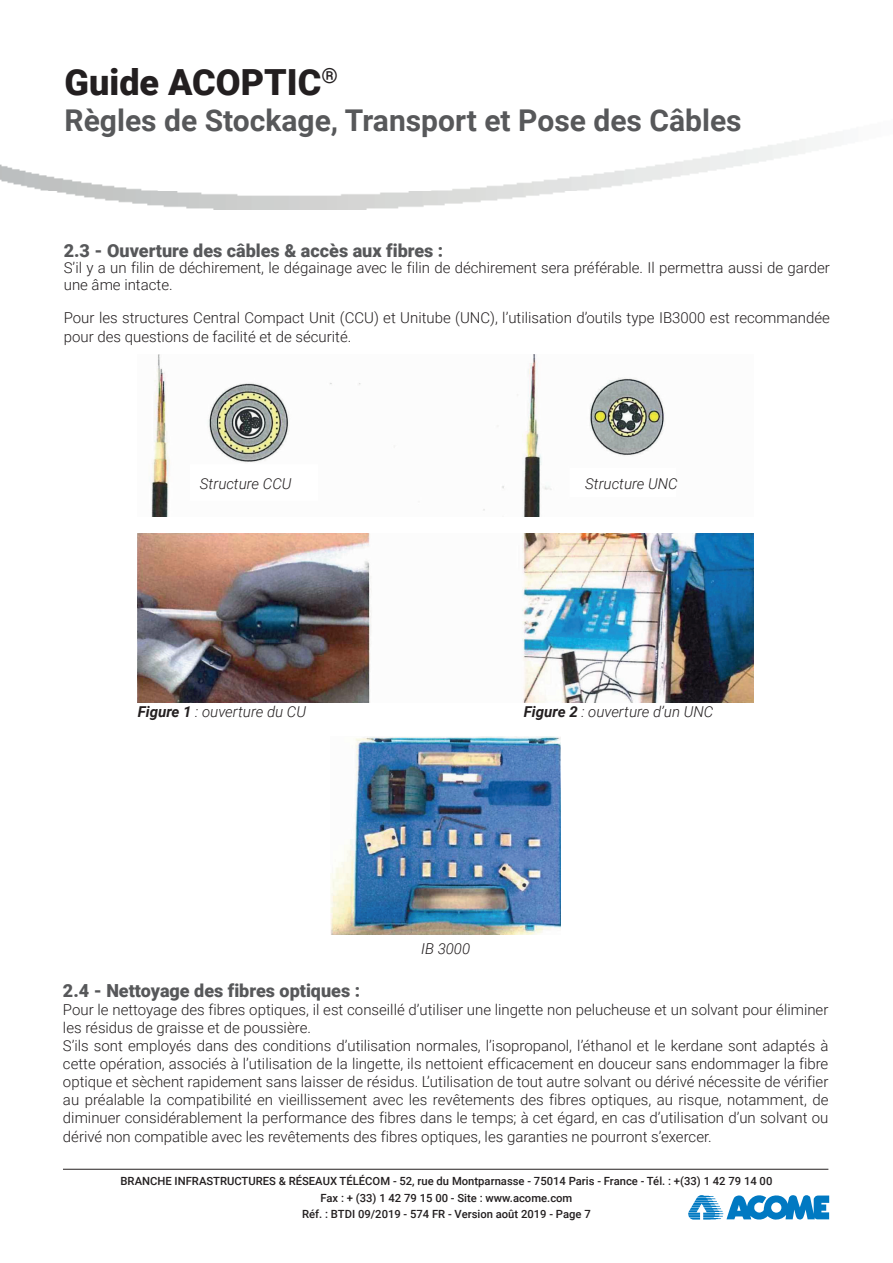
<style>
.page{position:relative;width:893px;height:1263px;background:#fff}
.page>*{position:absolute;margin:0;border:0;box-sizing:border-box;transform-origin:0 0}
.t1{font:900 36px "Roboto";color:#231f20}
.t2{font:700 30px "Roboto";color:#57585a}
.t3{font:900 18px "Roboto";color:#57585a}
.t4{font:300 15px/18px "Roboto";color:#231f20}
.t5{font:italic 300 15px "Roboto";color:#231f20}
.t6{font:500 11.25px/16.5px "Roboto";color:#231f20;text-align:center}
.s1{font-weight:700}
</style>
<div class="page">
<img style="left:0;top:136px;width:820px;height:74px">
<svg style="left:688px;top:1195px;width:141px;height:25px"></svg>
<hr style="left:63px;top:1169px;width:765px;height:1px;background:#231f20">
<img style="left:151px;top:354px;width:514px;height:162px">
<img style="left:330px;top:737px;width:231px;height:198px">
<img style="left:138px;top:533px;width:616px;height:169px">
<h1 class="t1" style="left:65px;top:57px;width:275px">Guide ACOPTIC<sup>®</sup></h1>
<h2 class="t2" style="left:65px;top:100px;width:679px">Règles de Stockage, Transport et Pose des Câbles</h2>
<p class="t3" style="left:64px;top:238px;width:381px">2.3 - Ouverture des câbles &amp; accès aux fibres :</p>
<p class="t4" style="left:64px;top:259px;width:768px;line-height:16.5px">S’il y a un filin de déchirement, le dégainage avec le filin de déchirement sera préférable. Il permettra aussi de garder une âme intacte.</p>
<p class="t4" style="left:64px;top:307px;width:768px;line-height:19.5px">Pour les structures Central Compact Unit (CCU) et Unitube (UNC), l’utilisation d’outils type IB3000 est recommandée pour des questions de facilité et de sécurité.</p>
<p class="t5" style="left:200px;top:473px;width:93px">Structure CCU</p>
<p class="t5" style="left:585px;top:473px;width:94px">Structure UNC</p>
<p class="t5" style="left:138px;top:701px;width:170px"><span class="s1">Figure 1</span> : ouverture du CU</p>
<p class="t5" style="left:524px;top:701px;width:191px"><span class="s1">Figure 2</span> : ouverture d’un UNC</p>
<p class="t5" style="left:421px;top:938px;width:51px">IB 3000</p>
<p class="t3" style="left:63px;top:978px;width:299px">2.4 - Nettoyage des fibres optiques :</p>
<p class="t4" style="left:63px;top:1000px;width:767px">Pour le nettoyage des fibres optiques, il est conseillé d’utiliser une lingette non pelucheuse et un solvant pour éliminer les résidus de graisse et de poussière.<br>S’ils sont employés dans des conditions d’utilisation normales, l’isopropanol, l’éthanol et le kerdane sont adaptés à cette opération, associés à l’utilisation de la lingette, ils nettoient efficacement en douceur sans endommager la fibre optique et sèchent rapidement sans laisser de résidus. L’utilisation de tout autre solvant ou dérivé nécessite de vérifier au préalable la compatibilité en vieillissement avec les revêtements des fibres optiques, au risque, notamment, de diminuer considérablement la performance des fibres dans le temps; à cet égard, en cas d’utilisation d’un solvant ou</p>
<p class="t4" style="left:63px;top:1127px;width:650px">dérivé non compatible avec les revêtements des fibres optiques, les garanties ne pourront s’exercer.</p>
<p class="t6" style="left:121px;top:1172px;width:653px">BRANCHE INFRASTRUCTURES &amp; RÉSEAUX TÉLÉCOM - 52, rue du Montparnasse - 75014 Paris - France - Tél. : +(33) 1 42 79 14 00<br>Fax : + (33) 1 42 79 15 00 - Site : www.acome.com<br>Réf. : BTDI 09/2019 - 574 FR - Version août 2019 - Page 7</p>
</div>
